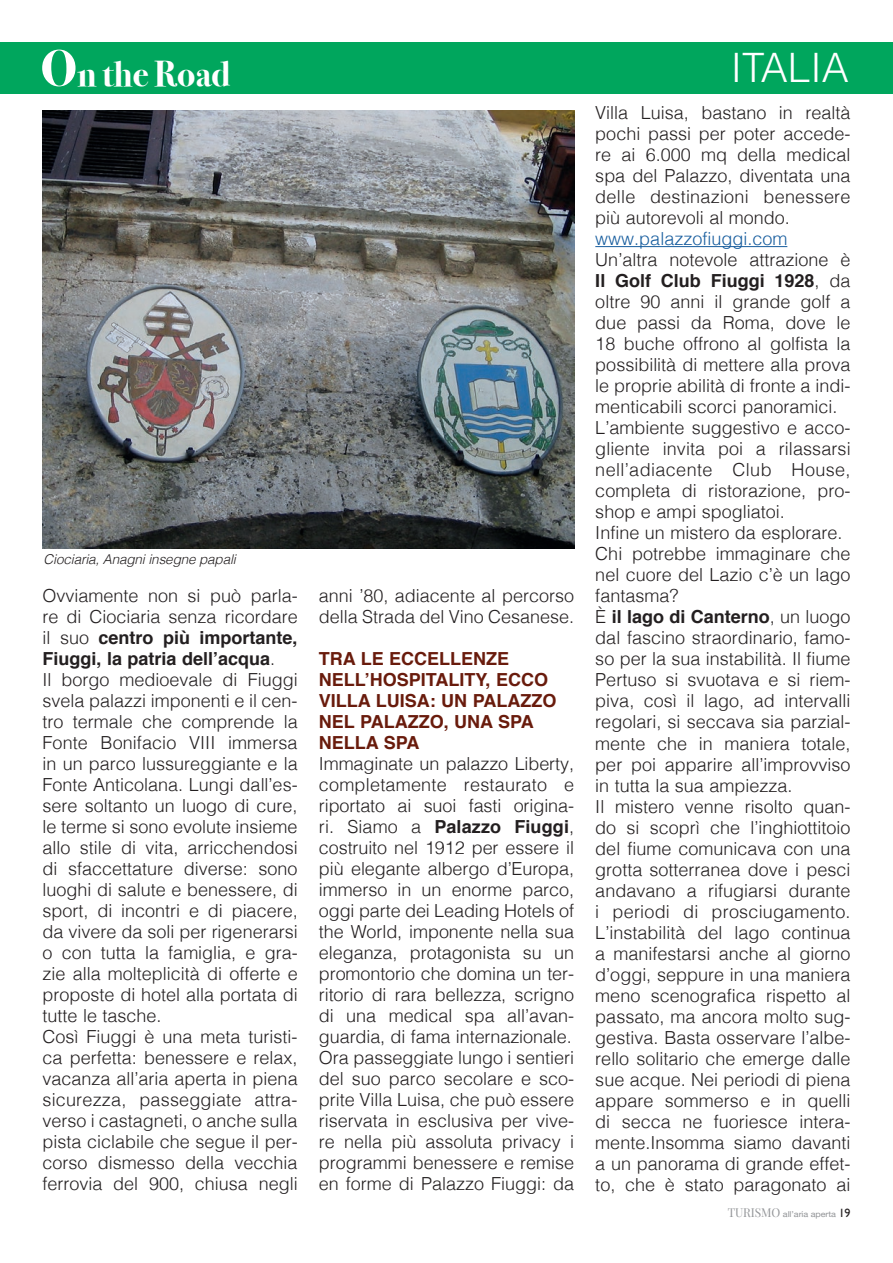
<style>
.page{position:relative;width:893px;height:1263px;background:#fff}
.page>*{position:absolute;margin:0;border:0;box-sizing:border-box;transform-origin:0 0}
.t1{font:300 40.5px "Helvetica LT Std";color:#fff}
.t2{font:700 36px "Bodoni Svty Two ITCTT";color:#fff}
.t3{font:300 18px/21px "Helvetica";color:#231f20}
.t4{font:700 18px/21px "Helvetica";color:#691b0c}
.t5{font:300 18px "Helvetica";color:#175d9e}
.t6{font:italic 300 13.5px "Helvetica";letter-spacing:-.01em;color:#231f20}
.t7{font:8.1px "Helvetica Neue";letter-spacing:-.01em;color:#939598;scale:1.11 1}
.s1{font-size:51.6px}
.s2{font-weight:700}
.s3{font-family:"Playfair Display";font-size:12px}
.s4{font-family:"Gill Sans";font-size:12px;color:#231f20}
</style>
<div class="page">
<hr style="left:595px;top:246px;width:192px;height:1px;background:#175d9e">
<div style="left:0;top:42px;width:893px;height:52px;background:#00a65d"></div>
<img style="left:43px;top:111px;width:532px;height:437px">
<h2 class="t2" style="left:41px;top:44px;width:191px"><span class="s1">O</span>n the Road</h2>
<h1 class="t1" style="left:731px;top:43px;width:119px">ITALIA</h1>
<p class="t6" style="left:44px;top:548px;width:194px">Ciociaria, Anagni insegne papali</p>
<p class="t3" style="left:43px;top:584px;width:257px">Ovviamente non si può parla&shy;re di Ciociaria senza ricordare il suo <span class="s2">centro più importante,<br>Fiuggi, la patria dell’acqua</span>.<br>Il borgo medioevale di Fiuggi svela palazzi imponenti e il cen&shy;tro termale che comprende la<br>Fonte Bonifacio VIII immersa in un parco lussureggiante e la<br>Fonte Anticolana. Lungi dall’es&shy;sere soltanto un luogo di cure, le terme si sono evolute insieme allo stile di vita, arricchendosi di sfaccettature diverse: sono luoghi di salute e benessere, di sport, di incontri e di piacere, da vivere da soli per rigenerarsi o con tutta la famiglia, e gra&shy;zie alla molteplicità di offerte e proposte di hotel alla portata di tutte le tasche.<br>Così Fiuggi è una meta turisti&shy;ca perfetta: benessere e relax, vacanza all’aria aperta in piena sicurezza, passeggiate attra&shy;verso i castagneti, o anche sulla pista ciclabile che segue il per&shy;corso dismesso della vecchia ferrovia del 900, chiusa negli</p>
<p class="t3" style="left:319px;top:584px;width:257px">anni ’80, adiacente al percorso della Strada del Vino Cesanese.</p>
<p class="t4" style="left:319px;top:648px;width:239px">TRA LE ECCELLENZE<br>NELL’HOSPITALITY, ECCO<br>VILLA LUISA: UN PALAZZO<br>NEL PALAZZO, UNA SPA<br>NELLA SPA</p>
<p class="t3" style="left:319px;top:752px;width:257px">Immaginate un palazzo Liberty, completamente restaurato e riportato ai suoi fasti origina&shy;ri. Siamo a <span class="s2">Palazzo Fiuggi</span>, costruito nel 1912 per essere il più elegante albergo d’Europa, immerso in un enorme parco, oggi parte dei Leading Hotels of the World, imponente nella sua eleganza, protagonista su un promontorio che domina un ter&shy;ritorio di rara bellezza, scrigno di una medical spa all’avan&shy;guardia, di fama internazionale.<br>Ora passeggiate lungo i sentieri del suo parco secolare e sco&shy;prite Villa Luisa, che può essere riservata in esclusiva per vive&shy;re nella più assoluta privacy i programmi benessere e remise en forme di Palazzo Fiuggi: da</p>
<p class="t3" style="left:595px;top:101px;width:257px;text-align:justify">Villa Luisa, bastano in realtà pochi passi per poter accede&shy;re ai 6.000 mq della medical spa del Palazzo, diventata una delle destinazioni benessere più autorevoli al mondo.</p>
<p class="t5" style="left:595px;top:224px;width:194px">www.palazzofiuggi.com</p>
<p class="t3" style="left:595px;top:248px;width:257px">Un’altra notevole attrazione è<br><span class="s2">Il Golf Club Fiuggi 1928</span>, da oltre 90 anni il grande golf a due passi da Roma, dove le<br>18 buche offrono al golfista la possibilità di mettere alla prova le proprie abilità di fronte a indi&shy;menticabili scorci panoramici.<br>L’ambiente suggestivo e acco&shy;gliente invita poi a rilassarsi nell’adiacente Club House, completa di ristorazione, pro&shy;shop e ampi spogliatoi.<br>Infine un mistero da esplorare.<br>Chi potrebbe immaginare che nel cuore del Lazio c’è un lago fantasma?<br>È <span class="s2">il lago di Canterno</span>, un luogo dal fascino straordinario, famo&shy;so per la sua instabilità. Il fiume<br>Pertuso si svuotava e si riem&shy;piva, così il lago, ad intervalli regolari, si seccava sia parzial&shy;mente che in maniera totale, per poi apparire all’improvviso in tutta la sua ampiezza.<br>Il mistero venne risolto quan&shy;do si scoprì che l’inghiottitoio del fiume comunicava con una grotta sotterranea dove i pesci andavano a rifugiarsi durante i periodi di prosciugamento.<br>L’instabilità del lago continua a manifestarsi anche al giorno d’oggi, seppure in una maniera meno scenografica rispetto al passato, ma ancora molto sug&shy;gestiva. Basta osservare l’albe&shy;rello solitario che emerge dalle sue acque. Nei periodi di piena appare sommerso e in quelli di secca ne fuoriesce intera&shy;mente.Insomma siamo davanti a un panorama di grande effet&shy;to, che è stato paragonato ai</p>
<p class="t7" style="left:728px;top:1208px;width:112px"><span class="s3">TURISMO</span> all’aria aperta <span class="s4">19</span></p>
</div>
